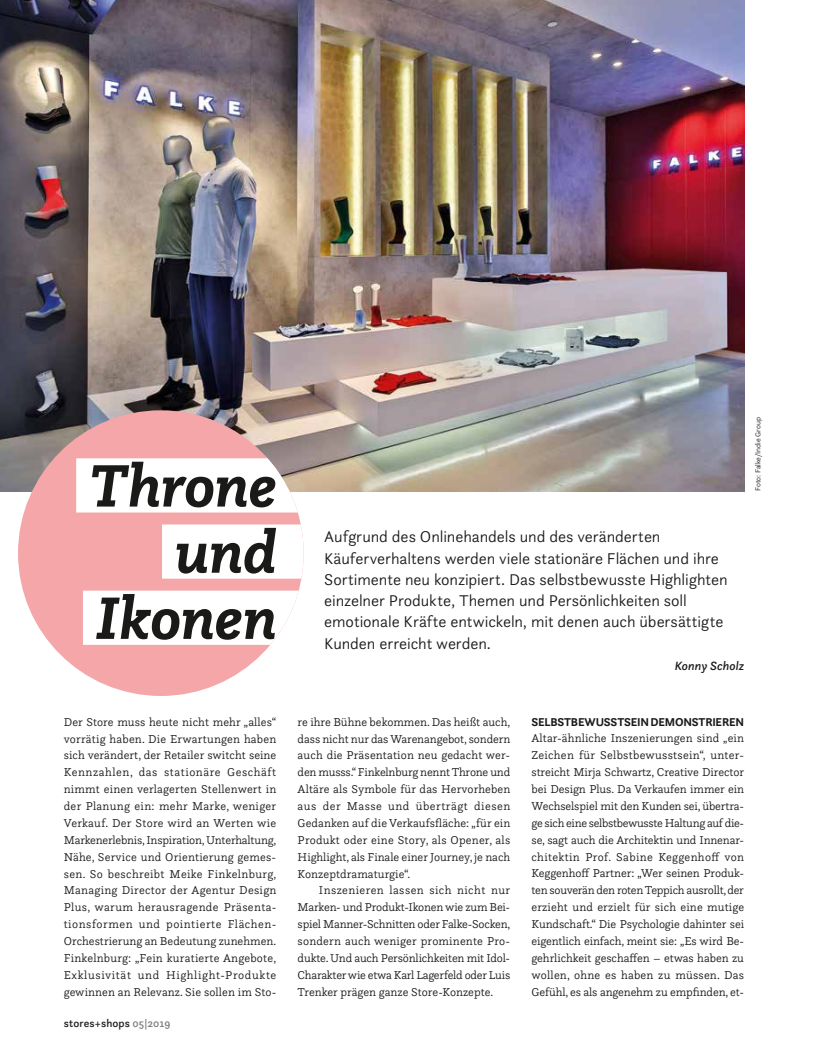
<style>
.page{position:relative;width:815px;height:1063px;background:#fff}
.page>*{position:absolute;margin:0;border:0;box-sizing:border-box;transform-origin:0 0}
.t1{font:italic 700 62.5px/66.1px "Questa Slab";letter-spacing:-.015em;color:#1a1a18;text-align:right}
.t2{font:300 16.25px/21.2px "Questa Sans";letter-spacing:-.005em;color:#1a1a18}
.t3{font:italic 500 12.5px "Questa Sans";letter-spacing:.005em;color:#1a1a18}
.t4{font:300 11.88px/16.9px "Questa Slab";letter-spacing:.01em;color:#1a1a18;text-align:justify}
.t5{font:300 11.88px/16.9px "Questa Slab";letter-spacing:-.015em;color:#1a1a18}
.t6{font:700 11.88px "Questa Sans";letter-spacing:-.02em;color:#1a1a18}
.t7{font:500 11.25px "Questa Sans";letter-spacing:.01em;color:#1a1a18}
.t8{font:300 7.5px "Questa Sans";color:#1a1a18}
.s1{color:#7b7b7a}
</style>
<div class="page">
<img style="left:0;top:0;width:744px;height:491px">
<div style="left:18px;top:410px;width:286px;height:286px;background:#f4a6a8;border-radius:50%"></div>
<div style="left:76px;top:458px;width:228px;height:55px;background:#fff"></div>
<div style="left:162px;top:524px;width:142px;height:55px;background:#fff"></div>
<div style="left:83px;top:591px;width:216px;height:54px;background:#fff"></div>
<h1 class="t1" style="left:89px;top:452px;width:190px">Throne und<br>Ikonen</h1>
<p class="t4" style="left:64px;top:713px;width:214px;text-align:left">Der Store muss heute nicht mehr „alles“ vorrätig haben. Die Erwartungen haben sich verändert, der Retailer switcht seine Kennzahlen, das stationäre Geschäft nimmt einen verlagerten Stellenwert in der Planung ein: mehr Marke, weniger Verkauf. Der Store wird an Werten wie Markenerlebnis, Inspiration, Unterhaltung, Nähe, Service und Orientierung gemes&shy;sen. So beschreibt Meike Finkelnburg, Managing Director der Agentur Design Plus, warum herausragende Präsenta&shy;tionsformen und pointierte Flächen-- Orchestrierung an Bedeutung zunehmen.<br>Finkelnburg: „Fein kuratierte Angebote, Exklusivität und Highlight-Produkte gewinnen an Relevanz. Sie sollen im Sto-</p>
<p class="t7" style="left:64px;top:1016px;width:108px">stores+shops <span class="s1">05|2019</span></p>
<p class="t8" style="left:753px;top:491px;width:76px;rotate:-90deg">Foto: Falke/Indie Group</p>
<p class="t2" style="left:324px;top:526px;width:405px">Aufgrund des Onlinehandels und des veränderten Käuferverhaltens werden viele stationäre Flächen und ihre Sortimente neu konzipiert. Das selbstbewusste Highlighten einzelner Produkte, Themen und Persönlichkeiten soll emotionale Kräfte entwickeln, mit denen auch übersättigte Kunden erreicht werden.</p>
<p class="t3" style="left:675px;top:658px;width:71px">Konny Scholz</p>
<p class="t4" style="left:298px;top:713px;width:214px">re ihre Bühne bekommen. Das heißt auch, dass nicht nur das Warenangebot, sondern auch die Präsentation neu gedacht wer&shy;den musss.“ Finkelnburg nennt Throne und Altäre als Symbole für das Hervorheben aus der Masse und überträgt diesen Gedanken auf die Verkaufsfläche: „für ein Produkt oder eine Story, als Opener, als Highlight, als Finale einer Journey, je nach Konzeptdramaturgie“.</p>
<p class="t5" style="left:298px;top:882px;width:214px;text-indent:21px">Inszenieren lassen sich nicht nur Marken- und Produkt-Ikonen wie zum Bei&shy;spiel Manner-Schnitten oder Falke-Socken, sondern auch weniger prominente Pro&shy;dukte. Und auch Persönlichkeiten mit Idol-- Charakter wie etwa Karl Lagerfeld oder Luis Trenker prägen ganze Store-Konzepte.</p>
<p class="t6" style="left:531px;top:714px;width:214px">SELBSTBEWUSSTSEIN DEMONSTRIEREN</p>
<p class="t4" style="left:531px;top:730px;width:214px">Altar-ähnliche Inszenierungen sind „ein Zeichen für Selbstbewusstsein“, unter&shy;streicht Mirja Schwartz, Creative Director bei Design Plus. Da Verkaufen immer ein Wechselspiel mit den Kunden sei, übertra&shy;ge sich eine selbstbewusste Haltung auf die&shy;se, sagt auch die Architektin und Innenar&shy;chitektin Prof. Sabine Keggenhoff von Keggenhoff Partner: „Wer seinen Produk&shy;ten souverän den roten Teppich ausrollt, der erzieht und erzielt für sich eine mutige Kundschaft.“ Die Psychologie dahinter sei eigentlich einfach, meint sie: „Es wird Be&shy;gehrlichkeit geschaffen – etwas haben zu wollen, ohne es haben zu müssen. Das Gefühl, es als angenehm zu empfinden, et-</p>
</div>
